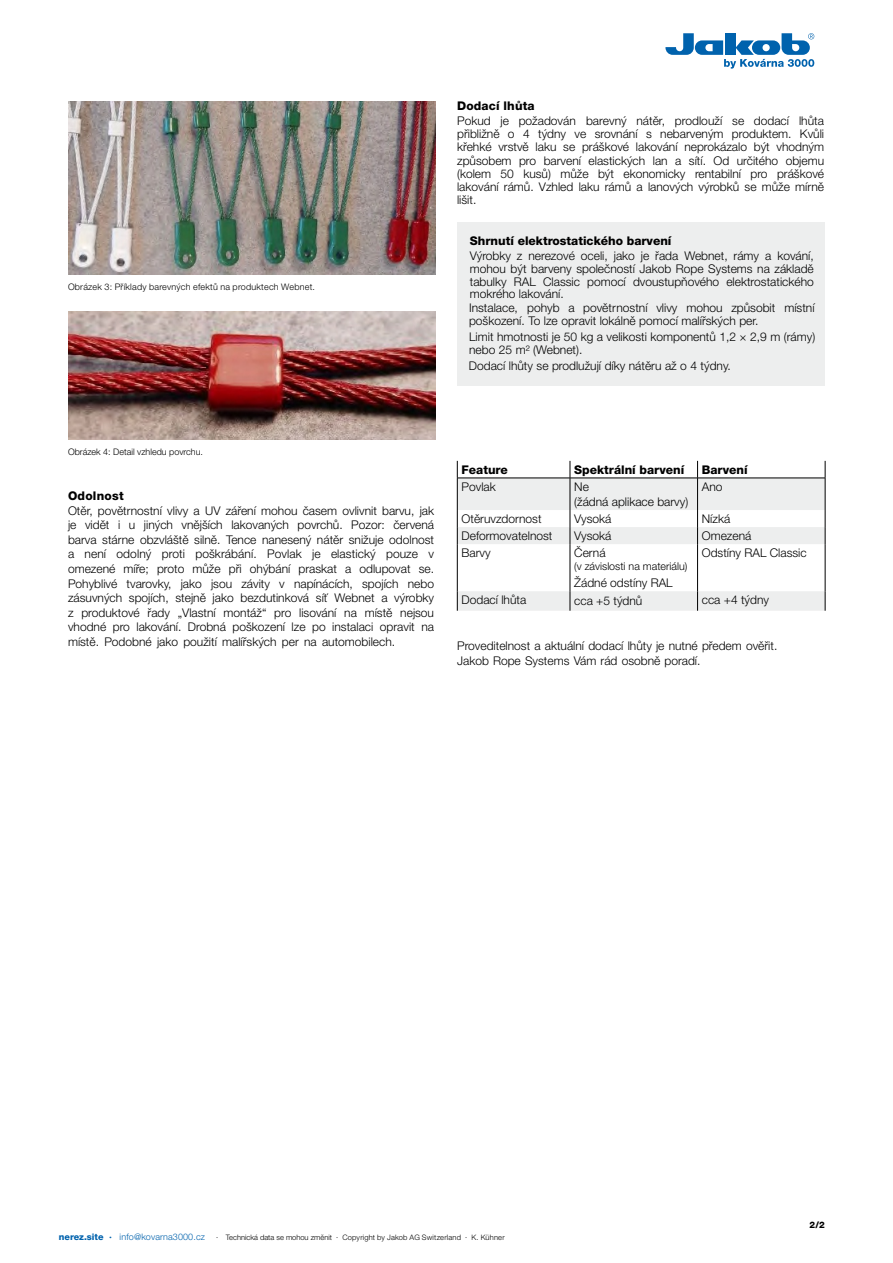
<style>
.page{position:relative;width:893px;height:1263px;background:#fff}
.page>*{position:absolute;margin:0;border:0;box-sizing:border-box;transform-origin:0 0}
.t1{font:300 12px/14.5px "Helvetica Neue LT Pro";color:#000}
.t2{font:800 12px "Helvetica Neue LT Pro";color:#000}
.t3{font:800 12px "Helvetica Neue LT Pro";letter-spacing:.02em;color:#000}
.t4{font:300 10.65px "Helvetica Neue LT Pro";color:#000}
.t5{font:300 9px "Helvetica Neue LT Pro";letter-spacing:.025em;color:#000}
.t6{font:300 9px "Helvetica Neue LT Pro";color:#000}
.t7{font:300 9px "Helvetica Neue LT Pro";letter-spacing:.01em;color:#0062ad}
.t8{font:800 9px "Helvetica Neue LT Pro";color:#000}
.t9{font:300 7.5px "Helvetica Neue LT Pro";color:#000}
.s1{font-weight:800}
</style>
<div class="page">
<img style="left:68px;top:311px;width:368px;height:129px">
<img style="left:68px;top:101px;width:368px;height:174px">
<svg style="left:458px;top:479px;width:367px;height:132px;fill:#eeefef"></svg>
<svg style="left:457px;top:461px;width:1px;height:17px"></svg>
<svg style="left:570px;top:461px;width:1px;height:17px"></svg>
<svg style="left:697px;top:461px;width:1px;height:17px"></svg>
<svg style="left:825px;top:461px;width:1px;height:17px"></svg>
<hr style="left:457px;top:478px;width:1px;height:32px;background:#000">
<hr style="left:570px;top:478px;width:1px;height:32px;background:#000">
<hr style="left:697px;top:478px;width:1px;height:32px;background:#000">
<hr style="left:825px;top:478px;width:1px;height:32px;background:#000">
<svg style="left:457px;top:510px;width:1px;height:34px"></svg>
<svg style="left:570px;top:510px;width:1px;height:34px"></svg>
<svg style="left:697px;top:510px;width:1px;height:34px"></svg>
<svg style="left:825px;top:510px;width:1px;height:34px"></svg>
<hr style="left:457px;top:544px;width:1px;height:47px;background:#000">
<hr style="left:570px;top:544px;width:1px;height:47px;background:#000">
<hr style="left:697px;top:544px;width:1px;height:47px;background:#000">
<hr style="left:825px;top:544px;width:1px;height:47px;background:#000">
<svg style="left:457px;top:591px;width:1px;height:20px"></svg>
<svg style="left:570px;top:591px;width:1px;height:20px"></svg>
<svg style="left:697px;top:591px;width:1px;height:20px"></svg>
<svg style="left:825px;top:591px;width:1px;height:20px"></svg>
<hr style="left:457px;top:478px;width:113px;height:1px;background:#000">
<hr style="left:570px;top:478px;width:128px;height:1px;background:#000">
<hr style="left:698px;top:478px;width:127px;height:1px;background:#000">
<div style="left:457px;top:222px;width:368px;height:164px;background:#edeeee"></div>
<svg style="left:665px;top:33px;width:149px;height:36px"></svg>
<p class="t5" style="left:68px;top:283px;width:249px">Obrázek 3: Příklady barevných efektů na produktech Webnet.</p>
<p class="t2" style="left:457px;top:101px;width:79px">Dodací lhůta</p>
<p class="t1" style="left:457px;top:116px;width:369px;line-height:13.2px;text-align:justify">Pokud je požadován barevný nátěr, prodlouží se dodací lhůta přibližně o 4 týdny ve srovnání s nebarveným produktem. Kvůli křehké vrstvě laku se práškové lakování neprokázalo být vhodným způsobem pro barvení elastických lan a sítí. Od určitého objemu (kolem 50 kusů) může být ekonomicky rentabilní pro práškové lakování rámů. Vzhled laku rámů a lanových výrobků se může mírně lišit.</p>
<p class="t2" style="left:470px;top:236px;width:203px">Shrnutí elektrostatického barvení</p>
<p class="t1" style="left:470px;top:251px;width:345px;line-height:12.9px;text-align:justify">Výrobky z nerezové oceli, jako je řada Webnet, rámy a kování, mohou být barveny společností Jakob Rope Systems na základě tabulky RAL Classic pomocí dvoustupňového elektrostatického mokrého lakování.</p>
<p class="t1" style="left:469px;top:303px;width:347px;line-height:12.9px">Instalace, pohyb a povětrnostní vlivy mohou způsobit místní poškození. To lze opravit lokálně pomocí malířských per.</p>
<p class="t1" style="left:469px;top:332px;width:348px;line-height:12.9px">Limit hmotnosti je 50 kg a velikosti komponentů 1,2 × 2,9 m (rámy) nebo 25 m² (Webnet).</p>
<p class="t1" style="left:469px;top:360px;width:263px">Dodací lhůty se prodlužují díky nátěru až o 4 týdny.</p>
<p class="t6" style="left:68px;top:448px;width:137px">Obrázek 4: Detail vzhledu povrchu.</p>
<p class="t3" style="left:68px;top:491px;width:57px">Odolnost</p>
<p class="t1" style="left:68px;top:505px;width:368px;text-align:justify">Otěr, povětrnostní vlivy a UV záření mohou časem ovlivnit barvu, jak je vidět i u jiných vnějších lakovaných povrchů. Pozor: červená barva stárne obzvláště silně. Tence nanesený nátěr snižuje odolnost a není odolný proti poškrábání. Povlak je elastický pouze v omezené míře; proto může při ohýbání praskat a odlupovat se.<br>Pohyblivé tvarovky, jako jsou závity v napínácích, spojích nebo zásuvných spojích, stejně jako bezdutinková síť Webnet a výrobky z produktové řady „Vlastní montáž“ pro lisování na místě nejsou vhodné pro lakování. Drobná poškození lze po instalaci opravit na místě. Podobné jako použití malířských per na automobilech.</p>
<p class="t2" style="left:462px;top:465px;width:48px">Feature</p>
<p class="t2" style="left:574px;top:465px;width:112px">Spektrální barvení</p>
<p class="t2" style="left:702px;top:465px;width:47px">Barvení</p>
<p class="t1" style="left:462px;top:481px;width:36px">Povlak</p>
<p class="t1" style="left:574px;top:481px;width:116px;line-height:15px">Ne<br>(žádná aplikace barvy)</p>
<p class="t1" style="left:702px;top:481px;width:22px">Ano</p>
<p class="t1" style="left:462px;top:513px;width:82px">Otěruvzdornost</p>
<p class="t1" style="left:574px;top:513px;width:39px">Vysoká</p>
<p class="t1" style="left:702px;top:513px;width:30px">Nízká</p>
<p class="t1" style="left:462px;top:530px;width:92px">Deformovatelnost</p>
<p class="t1" style="left:574px;top:530px;width:39px">Vysoká</p>
<p class="t1" style="left:702px;top:530px;width:51px">Omezená</p>
<p class="t1" style="left:462px;top:547px;width:31px">Barvy</p>
<p class="t1" style="left:574px;top:547px;width:33px">Černá</p>
<p class="t4" style="left:574px;top:562px;width:115px">(v závislosti na materiálu)</p>
<p class="t1" style="left:574px;top:577px;width:100px">Žádné odstíny RAL</p>
<p class="t1" style="left:702px;top:547px;width:106px">Odstíny RAL Classic</p>
<p class="t1" style="left:462px;top:594px;width:66px">Dodací lhůta</p>
<p class="t1" style="left:574px;top:595px;width:70px">cca +5 týdnů</p>
<p class="t1" style="left:702px;top:594px;width:69px">cca +4 týdny</p>
<p class="t1" style="left:457px;top:640px;width:322px;line-height:15px">Proveditelnost a aktuální dodací lhůty je nutné předem ověřit.<br>Jakob Rope Systems Vám rád osobně poradí.</p>
<p class="t8" style="left:809px;top:1222px;width:17px">2/2</p>
<p class="t7" style="left:59px;top:1233px;width:148px"><span class="s1">nerez.site ∙</span> info@kovarna3000.cz</p>
<p class="t9" style="left:216px;top:1234px;width:290px">∙ Technická data se mohou změnit ∙ Copyright by Jakob AG Switzerland ∙ K. Kühner</p>
</div>
